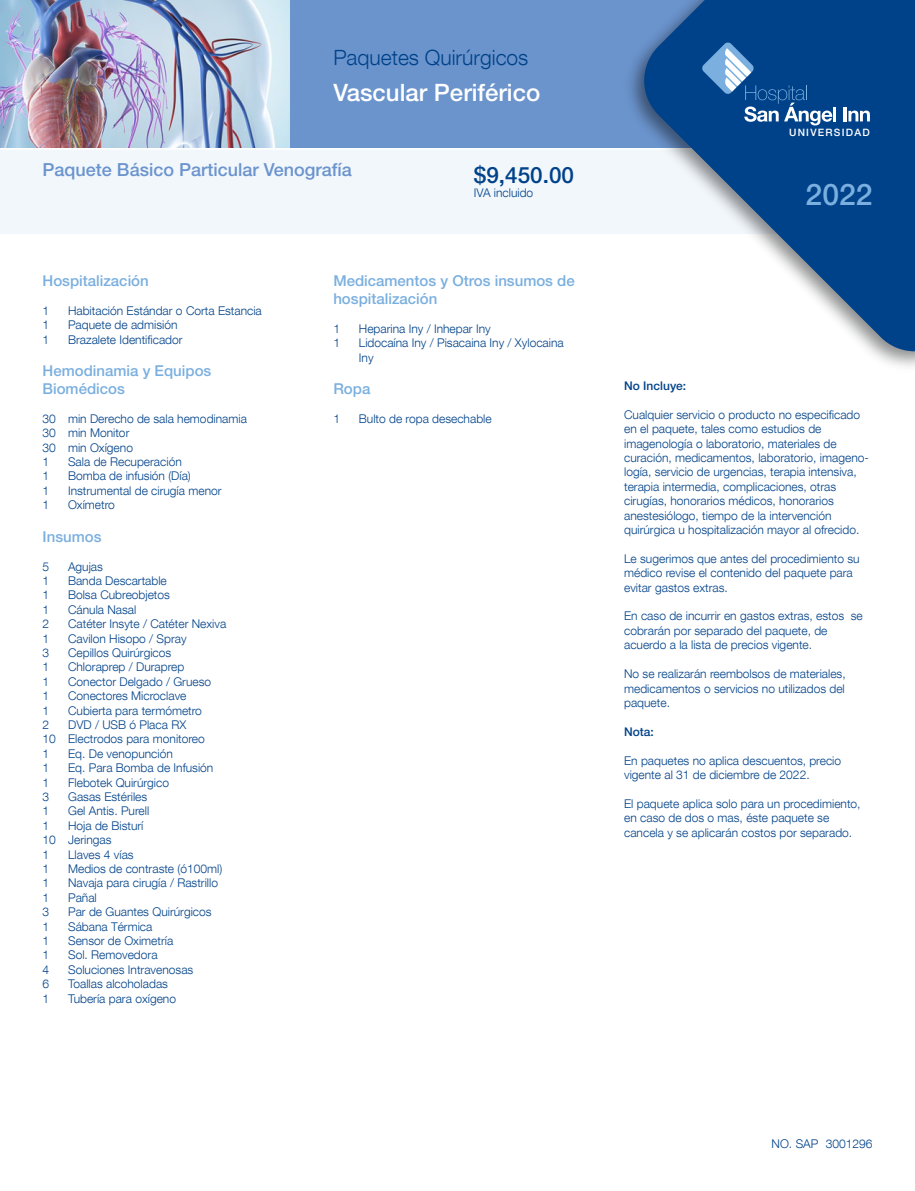
<style>
.page{position:relative;width:915px;height:1191px;background:#fff}
.page>*{position:absolute;margin:0;border:0;box-sizing:border-box;transform-origin:0 0}
.t1{font:500 29.7px "Helvetica Neue LT Std";color:#7aafdf}
.t2{font:500 24px "Helvetica Neue LT Std";color:#fff}
.t3{font:500 22.5px "Helvetica Neue LT Std";color:#004289}
.t4{font:300 21px "Helvetica Neue";color:#004289}
.t5{font:500 18px "Helvetica Neue LT Std";color:#6b94cd}
.t6{font:500 15px/18px "Helvetica Neue LT Std";color:#7aafdf}
.t7{font:300 12px/14.4px "Helvetica Neue";color:#004289}
.t8{font:500 12px "Helvetica Neue LT Std";color:#004289}
.t9{font:500 10.2px "Helvetica Neue LT Std";letter-spacing:.125em;color:#fff}
</style>
<div class="page">
<img style="left:0;top:0;width:291px;height:148px">
<div style="left:291px;top:0;width:623px;height:149px;background:#6b94cd"></div>
<div style="left:0;top:149px;width:914px;height:85px;background:#f2f7fc"></div>
<hr style="left:0;top:148px;width:914px;height:2px;background:#fff">
<svg style="left:639px;top:0;width:275px;height:356px;fill:#004289"></svg>
<hr style="left:833px;top:107px;width:3px;height:14px;background:#fff">
<hr style="left:843px;top:107px;width:3px;height:14px;background:#fff">
<svg style="left:848px;top:111px;width:21px;height:10px"></svg>
<svg style="left:701px;top:42px;width:131px;height:83px;background:#26609e"></svg>
<h3 class="t4" style="left:333px;top:40px;width:196px">Paquetes Quirúrgicos</h3>
<h2 class="t2" style="left:333px;top:78px;width:208px">Vascular Periférico</h2>
<h3 class="t5" style="left:43px;top:159px;width:311px">Paquete Básico Particular Venografía</h3>
<h3 class="t3" style="left:473px;top:161px;width:102px">$9,450.00</h3>
<p class="t7" style="left:473px;top:185px;width:61px">IVA incluido</p>
<p class="t6" style="left:43px;top:271px;width:108px">Hospitalización</p>
<p class="t7" style="left:43px;top:303px;width:8px">1</p>
<p class="t7" style="left:68px;top:303px;width:195px">Habitación Estándar o Corta Estancia</p>
<p class="t7" style="left:43px;top:317px;width:8px">1</p>
<p class="t7" style="left:68px;top:317px;width:111px">Paquete de admisión</p>
<p class="t7" style="left:43px;top:331px;width:8px">1</p>
<p class="t7" style="left:68px;top:331px;width:116px">Brazalete Identificador</p>
<p class="t6" style="left:43px;top:361px;width:170px">Hemodinamia y Equipos<br>Biomédicos</p>
<p class="t7" style="left:43px;top:411px;width:206px">30 min Derecho de sala hemodinamia<br>30 min Monitor<br>30 min Oxígeno<br>1</p>
<p class="t7" style="left:68px;top:454px;width:115px">Sala de Recuperación</p>
<p class="t7" style="left:43px;top:468px;width:8px">1</p>
<p class="t7" style="left:68px;top:468px;width:124px">Bomba de infusión (Día)</p>
<p class="t7" style="left:43px;top:483px;width:8px">1</p>
<p class="t7" style="left:68px;top:483px;width:155px">Instrumental de cirugía menor</p>
<p class="t7" style="left:43px;top:497px;width:8px">1</p>
<p class="t7" style="left:68px;top:497px;width:48px">Oxímetro</p>
<p class="t6" style="left:43px;top:527px;width:60px">Insumos</p>
<p class="t7" style="left:43px;top:558px;width:8px">5</p>
<p class="t7" style="left:68px;top:558px;width:36px">Agujas</p>
<p class="t7" style="left:43px;top:573px;width:8px">1</p>
<p class="t7" style="left:68px;top:573px;width:100px">Banda Descartable</p>
<p class="t7" style="left:43px;top:587px;width:8px">1</p>
<p class="t7" style="left:68px;top:587px;width:103px">Bolsa Cubreobjetos</p>
<p class="t7" style="left:43px;top:601px;width:8px">1</p>
<p class="t7" style="left:68px;top:601px;width:70px">Cánula Nasal</p>
<p class="t7" style="left:43px;top:616px;width:8px">2</p>
<p class="t7" style="left:68px;top:616px;width:160px">Catéter Insyte / Catéter Nexiva</p>
<p class="t7" style="left:43px;top:630px;width:8px">1</p>
<p class="t7" style="left:68px;top:630px;width:120px">Cavilon Hisopo / Spray</p>
<p class="t7" style="left:43px;top:645px;width:8px">3</p>
<p class="t7" style="left:68px;top:645px;width:105px">Cepillos Quirúrgicos</p>
<p class="t7" style="left:43px;top:659px;width:8px">1</p>
<p class="t7" style="left:68px;top:659px;width:118px">Chloraprep / Duraprep</p>
<p class="t7" style="left:43px;top:673px;width:8px">1</p>
<p class="t7" style="left:68px;top:673px;width:144px">Conector Delgado / Grueso</p>
<p class="t7" style="left:43px;top:688px;width:8px">1</p>
<p class="t7" style="left:68px;top:688px;width:120px">Conectores Microclave</p>
<p class="t7" style="left:43px;top:702px;width:8px">1</p>
<p class="t7" style="left:68px;top:702px;width:135px">Cubierta para termómetro</p>
<p class="t7" style="left:43px;top:717px;width:8px">2</p>
<p class="t7" style="left:43px;top:717px;width:164px;text-indent:26px">DVD / USB ó Placa RX<br>10 Electrodos para monitoreo<br>1</p>
<p class="t7" style="left:68px;top:745px;width:106px">Eq. De venopunción</p>
<p class="t7" style="left:43px;top:760px;width:8px">1</p>
<p class="t7" style="left:68px;top:760px;width:147px">Eq. Para Bomba de Infusión</p>
<p class="t7" style="left:43px;top:774px;width:8px">1</p>
<p class="t7" style="left:68px;top:774px;width:102px">Flebotek Quirúrgico</p>
<p class="t7" style="left:43px;top:789px;width:8px">3</p>
<p class="t7" style="left:68px;top:789px;width:81px">Gasas Estériles</p>
<p class="t7" style="left:43px;top:803px;width:8px">1</p>
<p class="t7" style="left:68px;top:803px;width:83px">Gel Antis. Purell</p>
<p class="t7" style="left:43px;top:817px;width:8px">1</p>
<p class="t7" style="left:43px;top:817px;width:102px;text-indent:25px">Hoja de Bisturí<br>10 Jeringas<br>1</p>
<p class="t7" style="left:68px;top:846px;width:67px">Llaves 4 vías</p>
<p class="t7" style="left:43px;top:861px;width:8px">1</p>
<p class="t7" style="left:68px;top:861px;width:156px">Medios de contraste (ó100ml)</p>
<p class="t7" style="left:43px;top:875px;width:8px">1</p>
<p class="t7" style="left:68px;top:875px;width:151px">Navaja para cirugía / Rastrillo</p>
<p class="t7" style="left:43px;top:889px;width:8px">1</p>
<p class="t7" style="left:68px;top:889px;width:30px">Pañal</p>
<p class="t7" style="left:43px;top:904px;width:8px">3</p>
<p class="t7" style="left:68px;top:904px;width:145px">Par de Guantes Quirúrgicos</p>
<p class="t7" style="left:43px;top:918px;width:8px">1</p>
<p class="t7" style="left:68px;top:918px;width:86px">Sábana Térmica</p>
<p class="t7" style="left:43px;top:933px;width:8px">1</p>
<p class="t7" style="left:68px;top:933px;width:107px">Sensor de Oximetría</p>
<p class="t7" style="left:43px;top:947px;width:8px">1</p>
<p class="t7" style="left:68px;top:947px;width:91px">Sol. Removedora</p>
<p class="t7" style="left:43px;top:961px;width:8px">4</p>
<p class="t7" style="left:68px;top:961px;width:127px">Soluciones Intravenosas</p>
<p class="t7" style="left:43px;top:976px;width:8px">6</p>
<p class="t7" style="left:68px;top:976px;width:101px">Toallas alcoholadas</p>
<p class="t7" style="left:43px;top:990px;width:8px">1</p>
<p class="t7" style="left:68px;top:990px;width:109px">Tubería para oxígeno</p>
<p class="t6" style="left:333px;top:272px;width:243px">Medicamentos y Otros insumos de hospitalización</p>
<p class="t7" style="left:333px;top:321px;width:8px">1</p>
<p class="t7" style="left:359px;top:321px;width:133px">Heparina Iny / Inhepar Iny</p>
<p class="t7" style="left:333px;top:335px;width:8px">1</p>
<p class="t7" style="left:359px;top:335px;width:206px">Lidocaína Iny / Pisacaina Iny / Xylocaina<br>Iny</p>
<p class="t6" style="left:333px;top:380px;width:38px">Ropa</p>
<p class="t7" style="left:333px;top:411px;width:8px">1</p>
<p class="t7" style="left:359px;top:411px;width:134px">Bulto de ropa desechable</p>
<p class="t9" style="left:788px;top:126px;width:82px">UNIVERSIDAD</p>
<h1 class="t1" style="left:805px;top:176px;width:68px">2022</h1>
<p class="t8" style="left:624px;top:378px;width:64px">No Incluye:</p>
<p class="t7" style="left:624px;top:406px;width:246px">Cualquier servicio o producto no especificado en el paquete, tales como estudios de imagenología o laboratorio, materiales de curación, medicamentos, laboratorio, imageno&shy;logía, servicio de urgencias, terapia intensiva, terapia intermedia, complicaciones, otras cirugías, honorarios médicos, honorarios anestesiólogo, tiempo de la intervención quirúrgica u hospitalización mayor al ofrecido.</p>
<p class="t7" style="left:624px;top:550px;width:237px">Le sugerimos que antes del procedimiento su médico revise el contenido del paquete para evitar gastos extras.</p>
<p class="t7" style="left:624px;top:608px;width:240px">En caso de incurrir en gastos extras, estos se cobrarán por separado del paquete, de acuerdo a la lista de precios vigente.</p>
<p class="t7" style="left:624px;top:666px;width:223px;text-align:justify">No se realizarán reembolsos de materiales, medicamentos o servicios no utilizados del paquete.</p>
<p class="t8" style="left:624px;top:724px;width:31px">Nota:</p>
<p class="t7" style="left:624px;top:752px;width:218px">En paquetes no aplica descuentos, precio vigente al 31 de diciembre de 2022.</p>
<p class="t7" style="left:624px;top:795px;width:238px">El paquete aplica solo para un procedimiento, en caso de dos o mas, éste paquete se cancela y se aplicarán costos por separado.</p>
<p class="t7" style="left:771px;top:1136px;width:102px">NO. SAP 3001296</p>
</div>
